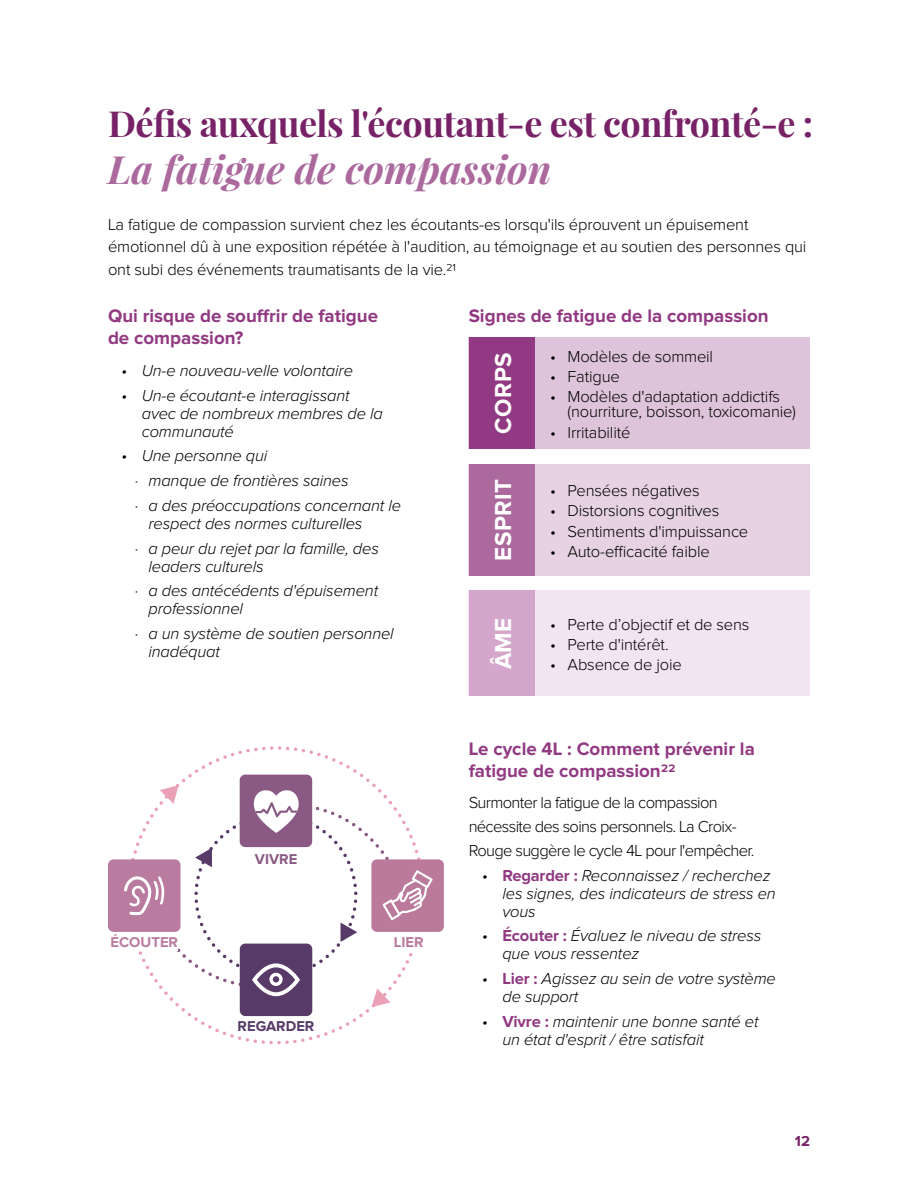
<style>
.page{position:relative;width:918px;height:1188px;background:#fff}
.page>*{position:absolute;margin:0;border:0;box-sizing:border-box;transform-origin:0 0}
.t1{font:italic 700 39px "Playfair Display";color:#ab699e}
.t2{font:700 36px "Playfair Display";letter-spacing:-.015em;color:#772267}
.t3{font:700 24px "Proxima Nova";letter-spacing:.02em;color:#fff}
.t4{font:700 18.75px/22.5px "Proxima Nova";color:#913982}
.t5{font:italic 300 16.5px/18px "Proxima Nova";letter-spacing:-.01em;color:#000}
.t6{font:300 16.5px/22.5px "Proxima Nova";letter-spacing:-.01em;color:#000}
.t7{font:300 16.5px/24px "Proxima Nova";letter-spacing:-.04em;color:#000}
.t8{font:700 15px "Proxima Nova";color:#772267}
.t9{font:700 14.7px "Proxima Nova";color:#573a67}
.t10{font:700 14.7px "Proxima Nova";color:#b97ba0}
.t11{font:700 14.7px "Proxima Nova";color:#8a5984}
.t12{font:700 14.7px "Proxima Nova";color:#bb7a9c}
.s1{font-weight:700;font-style:normal;color:#913982}
</style>
<div class="page">
<div style="left:469px;top:337px;width:341px;height:112px;background:#dec4da"></div>
<div style="left:469px;top:464px;width:341px;height:112px;background:#e6d2e2"></div>
<div style="left:469px;top:591px;width:341px;height:105px;background:#f2e4f0"></div>
<div style="left:469px;top:337px;width:65px;height:112px;background:#913982"></div>
<div style="left:469px;top:464px;width:65px;height:112px;background:#ab699e"></div>
<div style="left:469px;top:591px;width:65px;height:105px;background:#d4a6cc"></div>
<svg style="left:176px;top:746px;width:200px;height:299px"></svg>
<div style="left:240px;top:775px;width:72px;height:72px;background:#8a5984;border-radius:6px"></div>
<div style="left:240px;top:944px;width:72px;height:72px;background:#573a67;border-radius:6px"></div>
<div style="left:108px;top:859px;width:72px;height:73px;background:#b97ba0;border-radius:6px"></div>
<svg style="left:122px;top:785px;width:322px;height:222px"></svg>
<h2 class="t2" style="left:108px;top:101px;width:707px">Défis auxquels l'écoutant-e est confronté-e :</h2>
<h1 class="t1" style="left:108px;top:143px;width:445px">La fatigue de compassion</h1>
<p class="t6" style="left:108px;top:214px;width:700px">La fatigue de compassion survient chez les écoutants-es lorsqu'ils éprouvent un épuisement émotionnel dû à une exposition répétée à l'audition, au témoignage et au soutien des personnes qui ont subi des événements traumatisants de la vie.21</p>
<p class="t4" style="left:108px;top:305px;width:272px">Qui risque de souffrir de fatigue de compassion?</p>
<p class="t5" style="left:122px;top:362px;width:233px">• Un-e nouveau-velle volontaire</p>
<p class="t5" style="left:142px;top:387px;width:243px;text-indent:-20px">• Un-e écoutant-e interagissant avec de nombreux membres de la communauté</p>
<p class="t5" style="left:135px;top:444px;width:268px;line-height:24.8px;text-indent:-13px">• Une personne qui<br>· manque de frontières saines<br>· a des préoccupations concernant le</p>
<p class="t5" style="left:135px;top:512px;width:245px;line-height:24.8px;text-align:center">respect des normes culturelles<br>· a peur du rejet par la famille, des</p>
<p class="t5" style="left:135px;top:554px;width:245px;line-height:24.8px;text-indent:13px">leaders culturels<br>· a des antécédents d'épuisement</p>
<p class="t5" style="left:135px;top:597px;width:260px;line-height:24.8px;text-indent:13px">professionnel<br>· a un système de soutien personnel</p>
<p class="t5" style="left:148px;top:643px;width:73px">inadéquat</p>
<p class="t4" style="left:469px;top:305px;width:301px">Signes de fatigue de la compassion</p>
<h3 class="t3" style="left:492px;top:434px;width:83px;rotate:-90deg">CORPS</h3>
<p class="t6" style="left:550px;top:346px;width:164px">• Modèles de sommeil</p>
<p class="t6" style="left:550px;top:366px;width:71px">• Fatigue</p>
<p class="t6" style="left:568px;top:390px;width:230px;line-height:15px;text-indent:-17px">• Modèles d'adaptation addictifs (nourriture, boisson, toxicomanie)</p>
<p class="t6" style="left:550px;top:422px;width:82px">• Irritabilité</p>
<h3 class="t3" style="left:492px;top:561px;width:83px;rotate:-90deg">ESPRIT</h3>
<p class="t6" style="left:550px;top:480px;width:151px">• Pensées négatives</p>
<p class="t6" style="left:550px;top:500px;width:171px">• Distorsions cognitives</p>
<p class="t6" style="left:550px;top:521px;width:200px">• Sentiments d'impuissance</p>
<p class="t6" style="left:550px;top:541px;width:161px">• Auto-efficacité faible</p>
<p class="t6" style="left:550px;top:614px;width:201px">• Perte d’objectif et de sens</p>
<p class="t6" style="left:550px;top:634px;width:120px">• Perte d'intérêt.</p>
<p class="t6" style="left:550px;top:654px;width:133px">• Absence de joie</p>
<h3 class="t3" style="left:492px;top:669px;width:52px;rotate:-90deg">ÂME</h3>
<p class="t11" style="left:255px;top:853px;width:44px">VIVRE</p>
<p class="t10" style="left:111px;top:935px;width:69px">ÉCOUTER</p>
<p class="t12" style="left:394px;top:935px;width:31px">LIER</p>
<p class="t9" style="left:238px;top:1019px;width:78px">REGARDER</p>
<p class="t4" style="left:469px;top:738px;width:288px">Le cycle 4L : Comment prévenir la fatigue de compassion22</p>
<p class="t7" style="left:469px;top:791px;width:287px">Surmonter la fatigue de la compassion nécessite des soins personnels. La Croix-<br>Rouge suggère le cycle 4L pour l'empêcher.</p>
<p class="t5" style="left:502px;top:867px;width:275px;text-indent:-20px">• <span class="s1">Regarder :</span> Reconnaissez / recherchez les signes, des indicateurs de stress en vous</p>
<p class="t5" style="left:502px;top:928px;width:261px;text-indent:-20px">• <span class="s1">Écouter :</span> Évaluez le niveau de stress que vous ressentez</p>
<p class="t5" style="left:502px;top:970px;width:275px;text-indent:-20px">• <span class="s1">Lier :</span> Agissez au sein de votre système de support</p>
<p class="t5" style="left:502px;top:1013px;width:258px;text-indent:-20px">• <span class="s1">Vivre :</span> maintenir une bonne santé et un état d'esprit / être satisfait</p>
<p class="t8" style="left:795px;top:1134px;width:17px">12</p>
</div>
